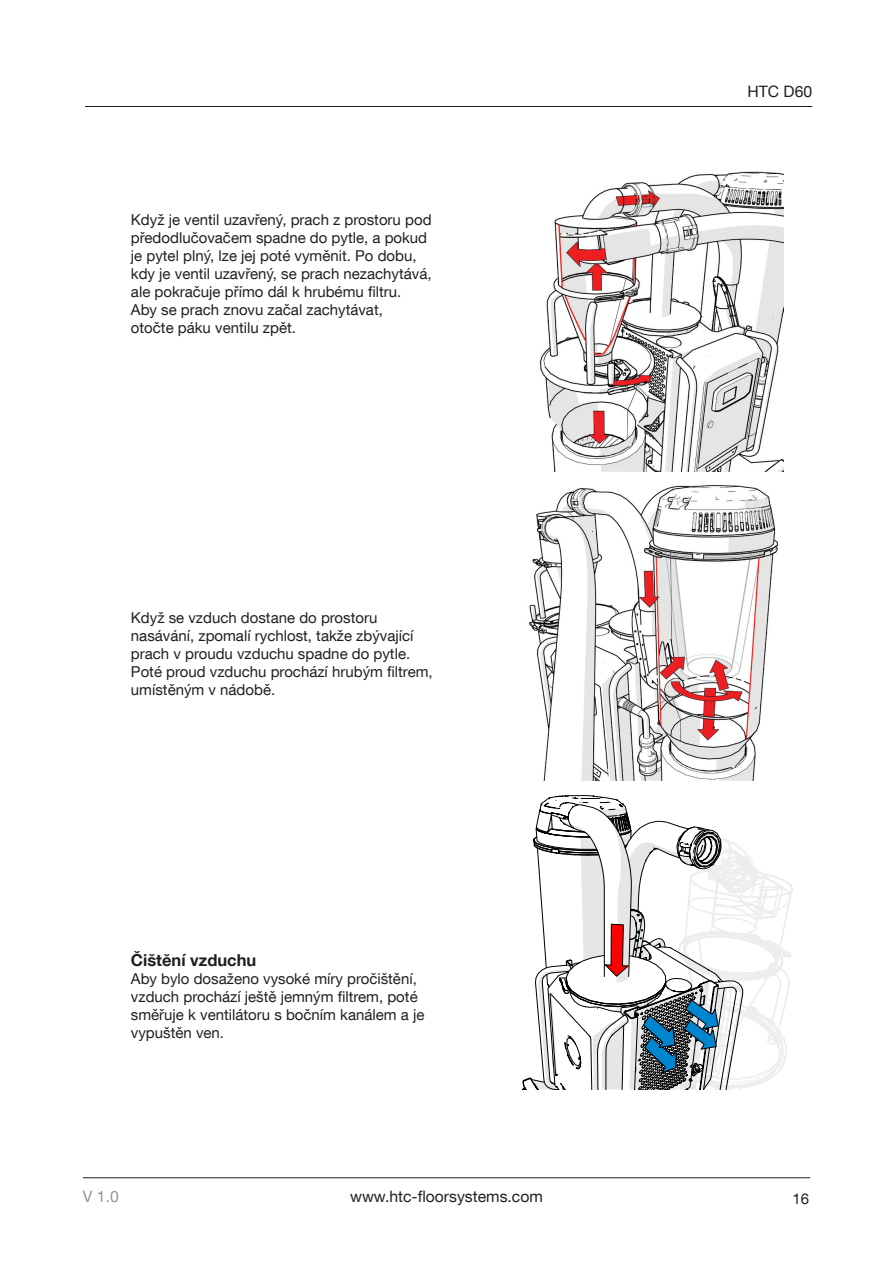
<style>
.page{position:relative;width:893px;height:1263px;background:#fff}
.page>*{position:absolute;margin:0;border:0;box-sizing:border-box;transform-origin:0 0}
.Text_indraget_15_Rub{font:700 16.5px "Helvetica Neue LT Com";color:#231f20}
.t1{font:15.75px "Helvetica Neue LT Com";color:#231f20}
.t2{font:15.75px "Helvetica Neue LT Com";color:#939598}
.Text_indraget_15{font:15px/18px "Helvetica Neue LT Com";color:#231f20}
</style>
<div class="page">
<hr style="left:85px;top:106px;width:727px;height:1px;background:#231f20">
<hr style="left:83px;top:1177px;width:727px;height:1px;background:#231f20">
<img style="left:626px;top:182px;width:7px;height:289px">
<img style="left:626px;top:498px;width:7px;height:215px">
<svg style="left:633px;top:106px;width:180px;height:607px"></svg>
<svg style="left:529px;top:183px;width:97px;height:530px"></svg>
<svg style="left:522px;top:713px;width:271px;height:377px"></svg>
<p class="Text_indraget_15" style="left:131px;top:210px;width:302px">Když je ventil uzavřený, prach z prostoru pod předodlučovačem spadne do pytle, a pokud je pytel plný, lze jej poté vyměnit. Po dobu, kdy je ventil uzavřený, se prach nezachytává, ale pokračuje přímo dál k hrubému filtru.<br>Aby se prach znovu začal zachytávat,<br>otočte páku ventilu zpět.</p>
<p class="Text_indraget_15" style="left:131px;top:608px;width:303px">Když se vzduch dostane do prostoru nasávání, zpomalí rychlost, takže zbývající prach v proudu vzduchu spadne do pytle.<br>Poté proud vzduchu prochází hrubým filtrem, umístěným v nádobě.</p>
<p class="Text_indraget_15_Rub" style="left:131px;top:950px;width:127px">Čištění vzduchu</p>
<p class="Text_indraget_15" style="left:131px;top:969px;width:295px">Aby bylo dosaženo vysoké míry pročištění, vzduch prochází ještě jemným filtrem, poté směřuje k ventilátoru s bočním kanálem a je vypuštěn ven.</p>
<p class="t2" style="left:83px;top:1187px;width:37px">V 1.0</p>
<p class="t1" style="left:350px;top:1187px;width:194px">www.htc-floorsystems.com</p>
<p class="t1" style="left:747px;top:82px;width:66px">HTC D60</p>
<p class="Text_indraget_15" style="left:792px;top:1189px;width:18px">16</p>
</div>
